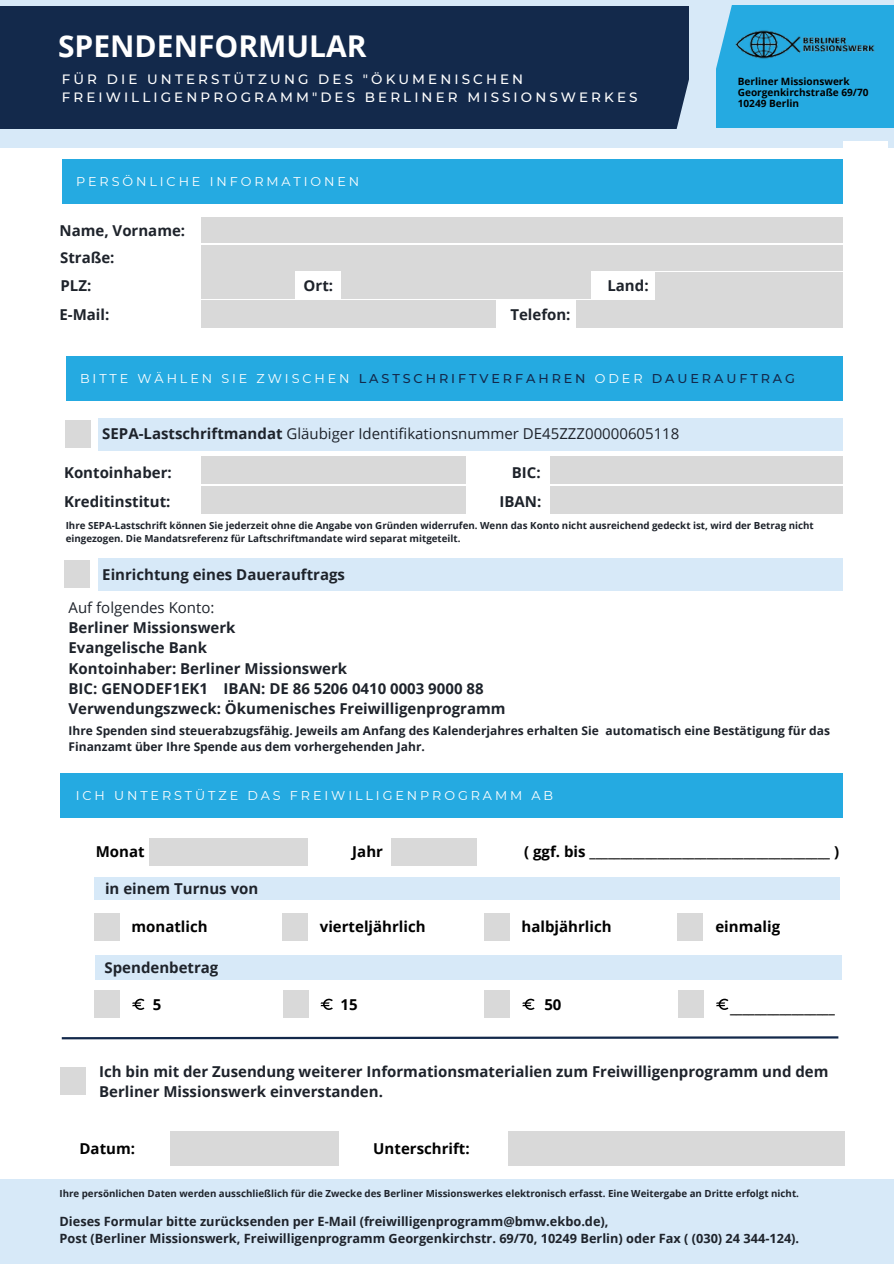
<style>
.page{position:relative;width:894px;height:1264px;background:#fff}
.page>*{position:absolute;margin:0;border:0;box-sizing:border-box;transform-origin:0 0}
.t1{font:700 30px "Open Sans";color:#fff}
.t2{font:700 15px/20.2px "Open Sans";color:#1e232b}
.t3{font:700 15px "Open Sans";color:#000}
.t4{font:15px "Open Sans";color:#1e232b}
.t5{font:500 13.5px/18px "Montserrat";letter-spacing:.23em;color:#fff}
.t6{font:700 12.75px/17.1px "Open Sans";color:#1e232b}
.t7{font:12.75px "Montserrat";letter-spacing:.23em;color:#fff}
.t8{font:500 12.75px "Montserrat";letter-spacing:.23em;color:#13294b}
.t9{font:700 12px/16px "Open Sans";color:#1e232b}
.t10{font:700 10.05px "Open Sans";color:#000}
.t11{font:700 9.75px/13px "Open Sans";color:#1e232b}
.s1{font-weight:400;color:#fff}
.s2{font-weight:700}
.s3{font-weight:400}
</style>
<div class="page">
<div style="left:0;top:0;width:893px;height:148px;background:#d7e9f8"></div>
<div style="left:0;top:6px;width:688px;height:122px;background:#13294b"></div>
<div style="left:0;top:1179px;width:893px;height:84px;background:#d7e9f8"></div>
<div style="left:201px;top:217px;width:661px;height:26px;background:#d9d9d9"></div>
<div style="left:201px;top:245px;width:667px;height:25px;background:#d9d9d9"></div>
<div style="left:201px;top:272px;width:94px;height:27px;background:#d9d9d9"></div>
<div style="left:201px;top:301px;width:294px;height:27px;background:#d9d9d9"></div>
<div style="left:575px;top:300px;width:287px;height:28px;background:#d9d9d9"></div>
<div style="left:62px;top:160px;width:782px;height:44px;background:#25aae1"></div>
<div style="left:715px;top:5px;width:178px;height:122px;background:#25aae1"></div>
<svg style="left:656px;top:5px;width:98px;height:155px"></svg>
<div style="left:341px;top:272px;width:250px;height:27px;background:#d9d9d9"></div>
<img style="left:732px;top:28px;width:143px;height:33px">
<div style="left:170px;top:1131px;width:168px;height:34px;background:#d9d9d9"></div>
<div style="left:94px;top:912px;width:25px;height:28px;background:#d9d9d9"></div>
<div style="left:282px;top:912px;width:25px;height:28px;background:#d9d9d9"></div>
<div style="left:484px;top:912px;width:25px;height:28px;background:#d9d9d9"></div>
<div style="left:677px;top:912px;width:25px;height:28px;background:#d9d9d9"></div>
<div style="left:95px;top:990px;width:25px;height:27px;background:#d9d9d9"></div>
<div style="left:283px;top:990px;width:25px;height:27px;background:#d9d9d9"></div>
<div style="left:484px;top:990px;width:25px;height:27px;background:#d9d9d9"></div>
<div style="left:678px;top:990px;width:25px;height:27px;background:#d9d9d9"></div>
<svg style="left:132px;top:998px;width:12px;height:11px"></svg>
<svg style="left:320px;top:998px;width:13px;height:11px"></svg>
<svg style="left:522px;top:998px;width:12px;height:11px"></svg>
<svg style="left:716px;top:998px;width:12px;height:11px"></svg>
<div style="left:149px;top:838px;width:158px;height:27px;background:#d9d9d9"></div>
<div style="left:95px;top:955px;width:745px;height:25px;background:#d7e9f8"></div>
<div style="left:60px;top:1067px;width:26px;height:27px;background:#d9d9d9"></div>
<div style="left:507px;top:1131px;width:337px;height:34px;background:#d9d9d9"></div>
<div style="left:94px;top:876px;width:745px;height:23px;background:#d7e9f8"></div>
<div style="left:61px;top:773px;width:801px;height:44px;background:#25aae1"></div>
<div style="left:66px;top:356px;width:778px;height:45px;background:#25aae1"></div>
<div style="left:201px;top:457px;width:264px;height:27px;background:#d9d9d9"></div>
<div style="left:201px;top:486px;width:264px;height:27px;background:#d9d9d9"></div>
<div style="left:550px;top:486px;width:307px;height:27px;background:#d9d9d9"></div>
<div style="left:550px;top:457px;width:316px;height:27px;background:#d9d9d9"></div>
<div style="left:98px;top:418px;width:744px;height:32px;background:#d7e9f8"></div>
<div style="left:66px;top:420px;width:25px;height:27px;background:#d9d9d9"></div>
<div style="left:98px;top:558px;width:744px;height:33px;background:#d7e9f8"></div>
<div style="left:64px;top:560px;width:26px;height:27px;background:#d9d9d9"></div>
<div style="left:654px;top:272px;width:199px;height:27px;background:#d9d9d9"></div>
<div style="left:842px;top:141px;width:44px;height:782px;background:#fff"></div>
<div style="left:390px;top:838px;width:86px;height:27px;background:#d9d9d9"></div>
<svg style="left:61px;top:1036px;width:778px;height:4px"></svg>
<h2 class="t1" style="left:58px;top:25px;width:310px">SPENDENFORMULAR</h2>
<p class="t5" style="left:62px;top:70px;width:577px">FÜR DIE UNTERSTÜTZUNG DES "ÖKUMENISCHEN<br>FREIWILLIGENPROGRAMM"DES BERLINER MISSIONSWERKES</p>
<h3 class="t7" style="left:76px;top:174px;width:284px">PERSÖNLICHE INFORMATIONEN</h3>
<h4 class="t2" style="left:59px;top:220px;width:127px">Name, Vorname:</h4>
<h6 class="t2" style="left:60px;top:247px;width:56px">Straße:</h6>
<h5 class="t2" style="left:61px;top:275px;width:32px">PLZ:</h5>
<h3 class="t2" style="left:59px;top:304px;width:51px">E-Mail:</h3>
<h3 class="t2" style="left:510px;top:303px;width:62px">Telefon:</h3>
<p class="t2" style="left:303px;top:275px;width:31px">Ort:</p>
<p class="t2" style="left:607px;top:275px;width:43px">Land:</p>
<h3 class="t10" style="left:737px;top:75px;width:113px">Berliner Missionswerk</h3>
<h3 class="t10" style="left:737px;top:86px;width:132px">Georgenkirchstraße 69/70</h3>
<h3 class="t10" style="left:737px;top:97px;width:63px">10249 Berlin</h3>
<p class="t8" style="left:80px;top:370px;width:716px"><span class="s1">BITTE WÄHLEN SIE ZWISCHEN</span> LASTSCHRIFTVERFAHREN <span class="s1">ODER</span> DAUERAUFTRAG</p>
<p class="t4" style="left:102px;top:423px;width:578px"><span class="s2">SEPA-Lastschriftmandat</span> Gläubiger Identifikationsnummer DE45ZZZ00000605118</p>
<p class="t2" style="left:64px;top:461px;width:109px">Kontoinhaber:</p>
<p class="t2" style="left:64px;top:491px;width:108px">Kreditinstitut:</p>
<p class="t2" style="left:499px;top:491px;width:43px">IBAN:</p>
<p class="t11" style="left:66px;top:518px;width:749px">Ihre SEPA-Lastschrift können Sie jederzeit ohne die Angabe von Gründen widerrufen. Wenn das Konto nicht ausreichend gedeckt ist, wird der Betrag nicht eingezogen. Die Mandatsreferenz für Laftschriftmandate wird separat mitgeteilt.</p>
<h3 class="t2" style="left:511px;top:461px;width:30px">BIC:</h3>
<h3 class="t2" style="left:102px;top:564px;width:244px">Einrichtung eines Dauerauftrags</h3>
<h3 class="t2" style="left:68px;top:597px;width:438px"><span class="s3">Auf folgendes Konto:<br></span>Berliner Missionswerk<br>Evangelische Bank<br>Kontoinhaber: Berliner Missionswerk<br>BIC: GENODEF1EK1 IBAN: DE 86 5206 0410 0003 9000 88<br>Verwendungszweck: Ökumenisches Freiwilligenprogramm</h3>
<h3 class="t9" style="left:68px;top:722px;width:762px">Ihre Spenden sind steuerabzugsfähig. Jeweils am Anfang des Kalenderjahres erhalten Sie automatisch eine Bestätigung für das<br>Finanzamt über Ihre Spende aus dem vorhergehenden Jahr.</h3>
<h3 class="t7" style="left:76px;top:788px;width:478px">ICH UNTERSTÜTZE DAS FREIWILLIGENPROGRAMM AB</h3>
<h3 class="t3" style="left:96px;top:840px;width:50px">Monat</h3>
<h3 class="t3" style="left:524px;top:840px;width:316px">( ggf. bis _______________________________________ )</h3>
<p class="t3" style="left:352px;top:840px;width:32px">Jahr</p>
<h4 class="t2" style="left:105px;top:877px;width:155px">in einem Turnus von</h4>
<p class="t3" style="left:131px;top:916px;width:78px">monatlich</p>
<h1 class="t3" style="left:320px;top:916px;width:107px">vierteljährlich</h1>
<h2 class="t3" style="left:521px;top:916px;width:91px">halbjährlich</h2>
<h5 class="t3" style="left:715px;top:916px;width:66px">einmalig</h5>
<p class="t2" style="left:104px;top:957px;width:115px">Spendenbetrag</p>
<h3 class="t3" style="left:153px;top:993px;width:10px">5</h3>
<h3 class="t3" style="left:340px;top:993px;width:19px">15</h3>
<h2 class="t3" style="left:544px;top:993px;width:19px">50</h2>
<h3 class="t3" style="left:729px;top:997px;width:106px">_________________</h3>
<h3 class="t2" style="left:99px;top:1060px;width:730px">Ich bin mit der Zusendung weiterer Informationsmaterialien zum Freiwilligenprogramm und dem<br>Berliner Missionswerk einverstanden.</h3>
<h3 class="t3" style="left:79px;top:1138px;width:57px">Datum:</h3>
<h5 class="t3" style="left:373px;top:1138px;width:98px">Unterschrift:</h5>
<h2 class="t11" style="left:59px;top:1186px;width:740px">Ihre persönlichen Daten werden ausschließlich für die Zwecke des Berliner Missionswerkes elektronisch erfasst. Eine Weitergabe an Dritte erfolgt nicht.</h2>
<h3 class="t6" style="left:59px;top:1212px;width:741px">Dieses Formular bitte zurücksenden per E-Mail (freiwilligenprogramm@bmw.ekbo.de),<br>Post (Berliner Missionswerk, Freiwilligenprogramm Georgenkirchstr. 69/70, 10249 Berlin) oder Fax ( (030) 24 344-124).</h3>
</div>
